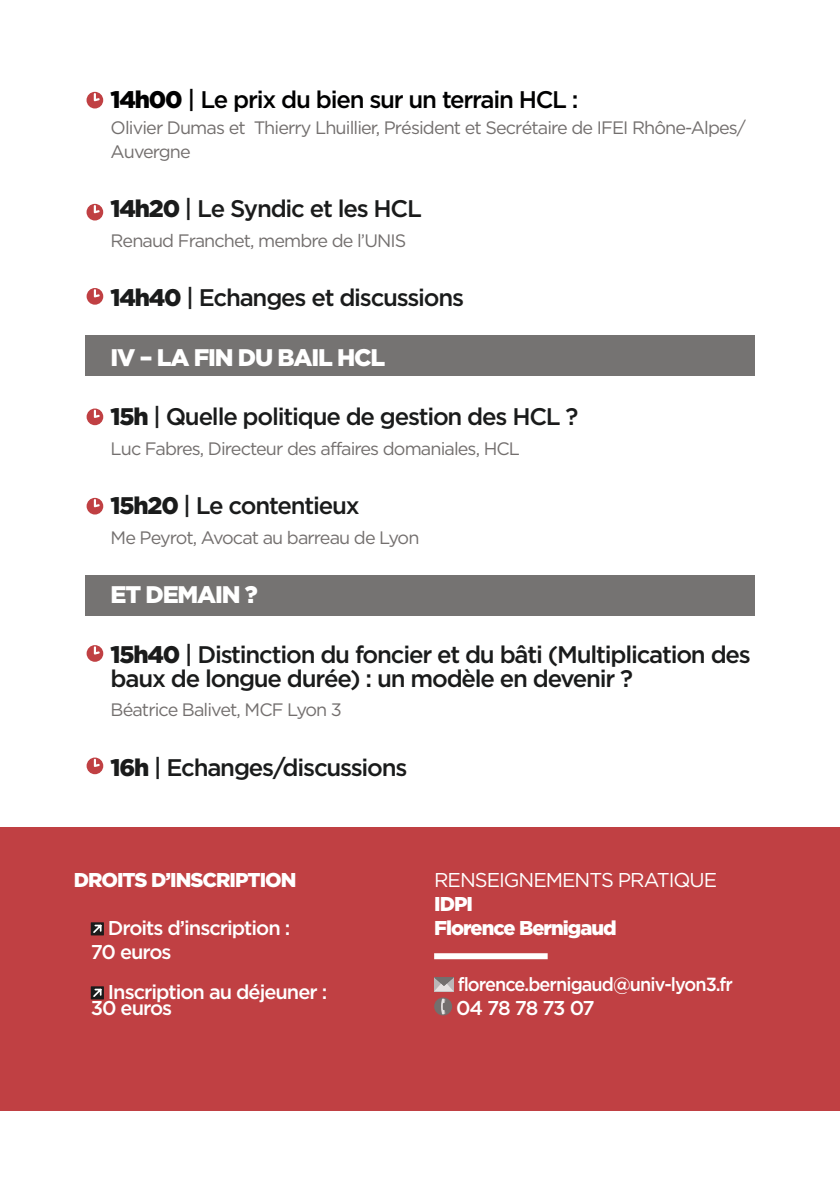
<style>
.page{position:relative;width:840px;height:1191px;background:#fff}
.page>*{position:absolute;margin:0;border:0;box-sizing:border-box;transform-origin:0 0}
.t1{font:500 24px/24px "Gotham";letter-spacing:-.05em;color:#1a1b1b}
.t2{font:500 24px "Gotham";letter-spacing:-.05em;color:#000001}
.t3{font:900 24px "Gotham";letter-spacing:-.05em;color:#fff}
.t4{font:500 20px/24px "Gotham";letter-spacing:-.05em;color:#fff}
.t5{font:900 20px/24px "Gotham";letter-spacing:-.05em;color:#fff}
.t6{font:20px "Gotham";letter-spacing:-.05em;color:#fff}
.t7{font:500 19px "Gotham";letter-spacing:-.05em;color:#fff;scale:.95 1}
.t8{font:18px/24px "Gotham";letter-spacing:-.05em;color:#736f6e}
.s1{font-weight:900}
</style>
<div class="page">
<div style="left:85px;top:575px;width:669px;height:40px;background:#757372"></div>
<div style="left:85px;top:336px;width:669px;height:40px;background:#757372"></div>
<svg style="left:86px;top:92px;width:17px;height:16px"></svg>
<svg style="left:86px;top:204px;width:17px;height:16px"></svg>
<svg style="left:86px;top:288px;width:17px;height:17px"></svg>
<svg style="left:86px;top:408px;width:17px;height:17px"></svg>
<svg style="left:86px;top:498px;width:17px;height:16px"></svg>
<svg style="left:86px;top:757px;width:17px;height:17px"></svg>
<svg style="left:86px;top:645px;width:17px;height:17px"></svg>
<div style="left:0;top:827px;width:839px;height:284px;background:#c04043"></div>
<svg style="left:91px;top:922px;width:13px;height:13px"></svg>
<svg style="left:91px;top:923px;width:12px;height:11px"></svg>
<svg style="left:91px;top:986px;width:13px;height:13px"></svg>
<svg style="left:91px;top:987px;width:12px;height:11px"></svg>
<div style="left:434px;top:953px;width:113px;height:6px;background:#fff"></div>
<svg style="left:434px;top:977px;width:19px;height:14px"></svg>
<div style="left:434px;top:997px;width:18px;height:18px;background:#736f6e;border-radius:50%"></div>
<svg style="left:441px;top:998px;width:4px;height:16px"></svg>
<p class="t2" style="left:111px;top:86px;width:469px"><span class="s1">14h00</span> | Le prix du bien sur un terrain HCL :</p>
<p class="t8" style="left:111px;top:115px;width:636px">Olivier Dumas et Thierry Lhuillier, Président et Secrétaire de IFEI Rhône-Alpes/<br>Auvergne</p>
<p class="t1" style="left:111px;top:196px;width:313px"><span class="s1">14h20</span> | Le Syndic et les HCL</p>
<p class="t8" style="left:111px;top:228px;width:297px">Renaud Franchet, membre de l’UNIS</p>
<p class="t1" style="left:111px;top:285px;width:355px"><span class="s1">14h40</span> | Echanges et discussions</p>
<p class="t3" style="left:111px;top:343px;width:276px">IV – LA FIN DU BAIL HCL</p>
<p class="t1" style="left:111px;top:404px;width:469px"><span class="s1">15h</span> | Quelle politique de gestion des HCL ?</p>
<p class="t8" style="left:111px;top:436px;width:410px">Luc Fabres, Directeur des affaires domaniales, HCL</p>
<p class="t1" style="left:111px;top:493px;width:250px"><span class="s1">15h20</span> | Le contentieux</p>
<p class="t8" style="left:111px;top:525px;width:310px">Me Peyrot, Avocat au barreau de Lyon</p>
<p class="t3" style="left:111px;top:581px;width:149px">ET DEMAIN ?</p>
<p class="t1" style="left:111px;top:641px;width:641px"><span class="s1">15h40</span> | Distinction du foncier et du bâti (Multiplication des baux de longue durée) : un modèle en devenir ?</p>
<p class="t8" style="left:111px;top:697px;width:233px">Béatrice Balivet, MCF Lyon 3</p>
<p class="t1" style="left:111px;top:754px;width:298px"><span class="s1">16h</span> | Echanges/discussions</p>
<p class="t5" style="left:74px;top:868px;width:224px">DROITS D’INSCRIPTION</p>
<p class="t4" style="left:91px;top:916px;width:201px;text-indent:17px">Droits d’inscription :<br>70 euros</p>
<p class="t4" style="left:91px;top:984px;width:238px;line-height:16px;text-indent:17px">Inscription au déjeuner :<br>30 euros</p>
<p class="t6" style="left:434px;top:869px;width:284px">RENSEIGNEMENTS PRATIQUE</p>
<p class="t5" style="left:434px;top:892px;width:184px">IDPI<br>Florence Bernigaud</p>
<p class="t7" style="left:457px;top:974px;width:291px">florence.bernigaud@univ-lyon3.fr</p>
<p class="t4" style="left:456px;top:996px;width:140px">04 78 78 73 07</p>
</div>
